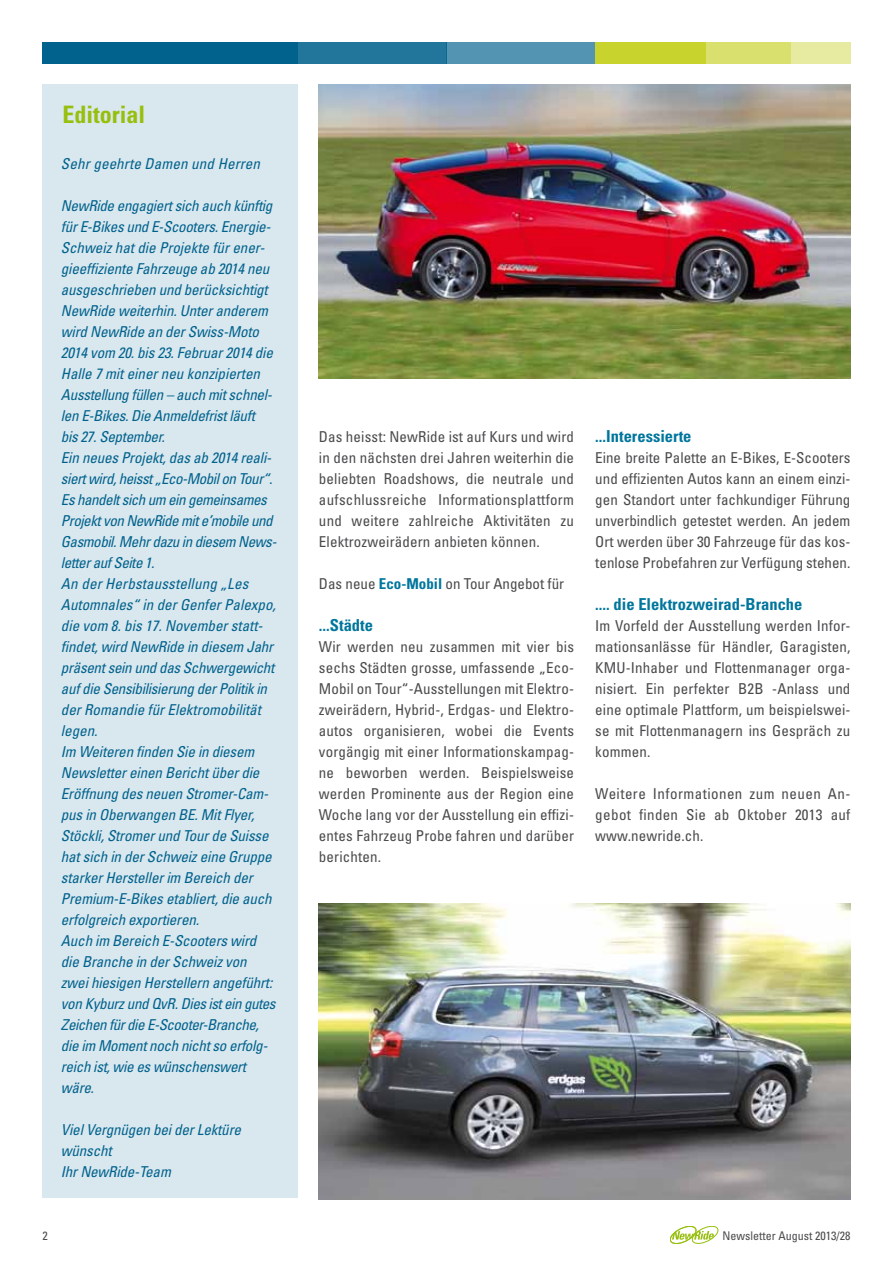
<style>
.page{position:relative;width:893px;height:1263px;background:#fff}
.page>*{position:absolute;margin:0;border:0;box-sizing:border-box;transform-origin:0 0}
.t1{font:700 condensed 24px "Univers LT Std";color:#97bf0d}
.t2{font:700 condensed 16.5px "Univers LT Std";color:#00769d}
.t3{font:italic condensed 15px/21px "Univers LT Std";letter-spacing:-.01em;color:#00628d}
.t4{font:condensed 15px/21px "Univers LT Std";letter-spacing:.01em;color:#4b4b4d;text-align:justify}
.t5{font:italic condensed 15px "Univers LT Std";letter-spacing:.01em;color:#00628d}
.t6{font:condensed 12px "Univers LT Std";color:#4b4b4d}
.s1{font-weight:700;color:#00769d}
</style>
<div class="page">
<svg style="left:670px;top:1226px;width:48px;height:17px"></svg>
<div style="left:43px;top:85px;width:255px;height:1113px;background:#d9e7ee"></div>
<div style="left:791px;top:43px;width:59px;height:21px;background:#e6eba1"></div>
<div style="left:43px;top:43px;width:255px;height:21px;background:#00628d"></div>
<div style="left:298px;top:43px;width:148px;height:21px;background:#22769c"></div>
<div style="left:446px;top:43px;width:149px;height:21px;background:#5294b1"></div>
<div style="left:595px;top:43px;width:111px;height:21px;background:#c8d32d"></div>
<div style="left:706px;top:43px;width:85px;height:21px;background:#d9e06e"></div>
<img style="left:319px;top:85px;width:531px;height:294px">
<img style="left:319px;top:904px;width:531px;height:295px">
<h1 class="t1" style="left:62px;top:100px;width:84px">Editorial</h1>
<p class="t5" style="left:61px;top:154px;width:201px">Sehr geehrte Damen und Herren</p>
<p class="t3" style="left:61px;top:195px;width:217px">NewRide engagiert sich auch künftig für E-Bikes und E-Scooters. Energie-<br>Schweiz hat die Projekte für ener&shy;gieeffiziente Fahrzeuge ab 2014 neu ausgeschrieben und berücksichtigt<br>NewRide weiterhin. Unter anderem wird NewRide an der Swiss-Moto<br>2014 vom 20. bis 23. Februar 2014 die<br>Halle 7 mit einer neu konzipierten<br>Ausstellung füllen – auch mit schnel&shy;len E-Bikes. Die Anmeldefrist läuft<br>bis 27. September.<br>Ein neues Projekt, das ab 2014 reali&shy;siert wird, heisst „Eco-Mobil on Tour“.<br>Es handelt sich um ein gemeinsames<br>Projekt von NewRide mit e’mobile und<br>Gasmobil. Mehr dazu in diesem News&shy;letter auf Seite 1.<br>An der Herbstausstellung „Les<br>Automnales“ in der Genfer Palexpo, die vom 8. bis 17. November statt&shy;findet, wird NewRide in diesem Jahr präsent sein und das Schwergewicht auf die Sensibilisierung der Politik in der Romandie für Elektromobilität legen.<br>Im Weiteren finden Sie in diesem<br>Newsletter einen Bericht über die<br>Eröffnung des neuen Stromer-Cam&shy;pus in Oberwangen BE. Mit Flyer,<br>Stöckli, Stromer und Tour de Suisse hat sich in der Schweiz eine Gruppe starker Hersteller im Bereich der<br>Premium-E-Bikes etabliert, die auch erfolgreich exportieren.<br>Auch im Bereich E-Scooters wird die Branche in der Schweiz von zwei hiesigen Herstellern angeführt: von Kyburz und QvR. Dies ist ein gutes<br>Zeichen für die E-Scooter-Branche, die im Moment noch nicht so erfolg&shy;reich ist, wie es wünschenswert wäre.</p>
<p class="t3" style="left:61px;top:1119px;width:182px">Viel Vergnügen bei der Lektüre wünscht<br>Ihr NewRide-Team</p>
<p class="t4" style="left:319px;top:425px;width:257px">Das heisst: NewRide ist auf Kurs und wird in den nächsten drei Jahren weiterhin die beliebten Roadshows, die neutrale und aufschlussreiche Informationsplattform und weitere zahlreiche Aktivitäten zu Elektrozweirädern anbieten können.</p>
<p class="t4" style="left:319px;top:572px;width:247px">Das neue <span class="s1">Eco-Mobil</span> on Tour Angebot für</p>
<p class="t2" style="left:319px;top:615px;width:56px">...Städte</p>
<p class="t4" style="left:319px;top:635px;width:257px">Wir werden neu zusammen mit vier bis sechs Städten grosse, umfassende „Eco-Mobil on Tour“-Ausstellungen mit Elektro&shy;zweirädern, Hybrid-, Erdgas- und Elektro&shy;autos organisieren, wobei die Events vorgängig mit einer Informationskampag&shy;ne beworben werden. Beispielsweise werden Prominente aus der Region eine Woche lang vor der Ausstellung ein effizi&shy;entes Fahrzeug Probe fahren und darüber berichten.</p>
<p class="t2" style="left:595px;top:426px;width:98px">...Interessierte</p>
<p class="t4" style="left:595px;top:446px;width:257px">Eine breite Palette an E-Bikes, E-Scooters und effizienten Autos kann an einem einzi&shy;gen Standort unter fachkundiger Führung unverbindlich getestet werden. An jedem Ort werden über 30 Fahrzeuge für das kos&shy;tenlose Probefahren zur Verfügung stehen.</p>
<p class="t2" style="left:595px;top:594px;width:209px">.... die Elektrozweirad-Branche</p>
<p class="t4" style="left:595px;top:614px;width:257px">Im Vorfeld der Ausstellung werden Infor&shy;mationsanlässe für Händler, Garagisten, KMU-Inhaber und Flottenmanager orga&shy;nisiert. Ein perfekter B2B -Anlass und eine optimale Plattform, um beispielswei&shy;se mit Flottenmanagern ins Gespräch zu kommen.</p>
<p class="t4" style="left:595px;top:782px;width:257px">Weitere Informationen zum neuen An&shy;gebot finden Sie ab Oktober 2013 auf www.newride.ch.</p>
<p class="t6" style="left:43px;top:1228px;width:7px">2</p>
<p class="t6" style="left:722px;top:1228px;width:129px">Newsletter August 2013/28</p>
</div>
